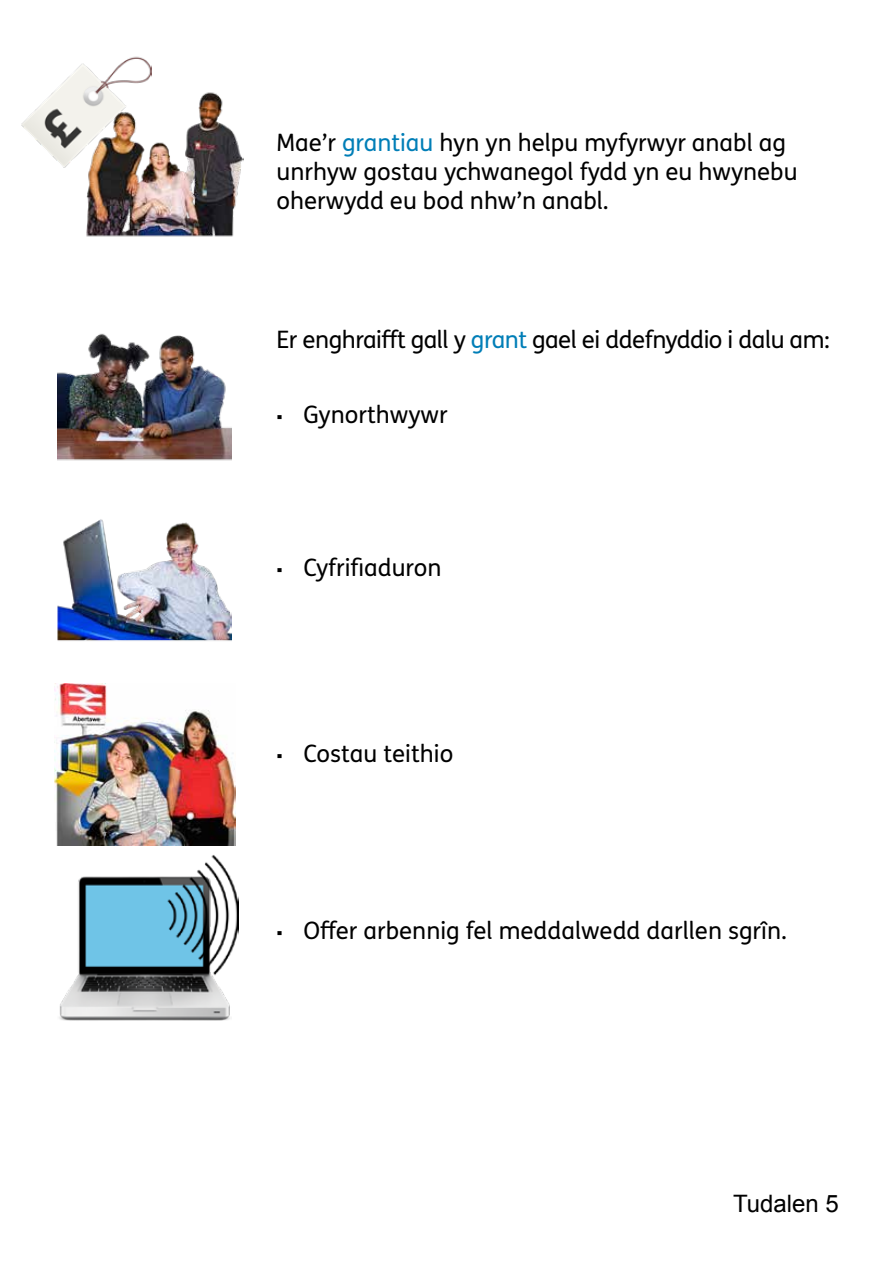
<style>
.page{position:relative;width:893px;height:1263px;background:#fff}
.page>*{position:absolute;margin:0;border:0;box-sizing:border-box;transform-origin:0 0}
.t1{font:24px/28.8px "FS Me Pro";color:#000}
.t2{font:24px "FS Me Pro";letter-spacing:-.02em;color:#000}
.t3{font:24px "Arial";color:#000}
.s1{color:#007eb7}
.s2{font-family:"Verdana";font-size:18px}
</style>
<div class="page">
<img style="left:54px;top:684px;width:181px;height:161px">
<img style="left:59px;top:876px;width:171px;height:145px">
<img style="left:58px;top:333px;width:174px;height:128px">
<img style="left:58px;top:519px;width:174px;height:122px">
<img style="left:86px;top:92px;width:157px;height:145px">
<img style="left:21px;top:56px;width:130px;height:120px">
<img style="left:159px;top:855px;width:80px;height:128px">
<p class="t1" style="left:276px;top:128px;width:523px">Mae’r <span class="s1">grantiau</span> hyn yn helpu myfyrwyr anabl ag unrhyw gostau ychwanegol fydd yn eu hwynebu oherwydd eu bod nhw’n anabl.</p>
<p class="t2" style="left:276px;top:323px;width:555px">Er enghraifft gall y <span class="s1">grant</span> gael ei ddefnyddio i dalu am:</p>
<p class="t1" style="left:276px;top:400px;width:173px"><span class="s2">▪</span> Gynorthwywr</p>
<p class="t1" style="left:276px;top:552px;width:167px"><span class="s2">▪</span> Cyfrifiaduron</p>
<p class="t1" style="left:276px;top:738px;width:178px"><span class="s2">▪</span> Costau teithio</p>
<p class="t1" style="left:276px;top:916px;width:512px"><span class="s2">▪</span> Offer arbennig fel meddalwedd darllen sgrîn.</p>
<p class="t3" style="left:733px;top:1188px;width:107px">Tudalen 5</p>
</div>
